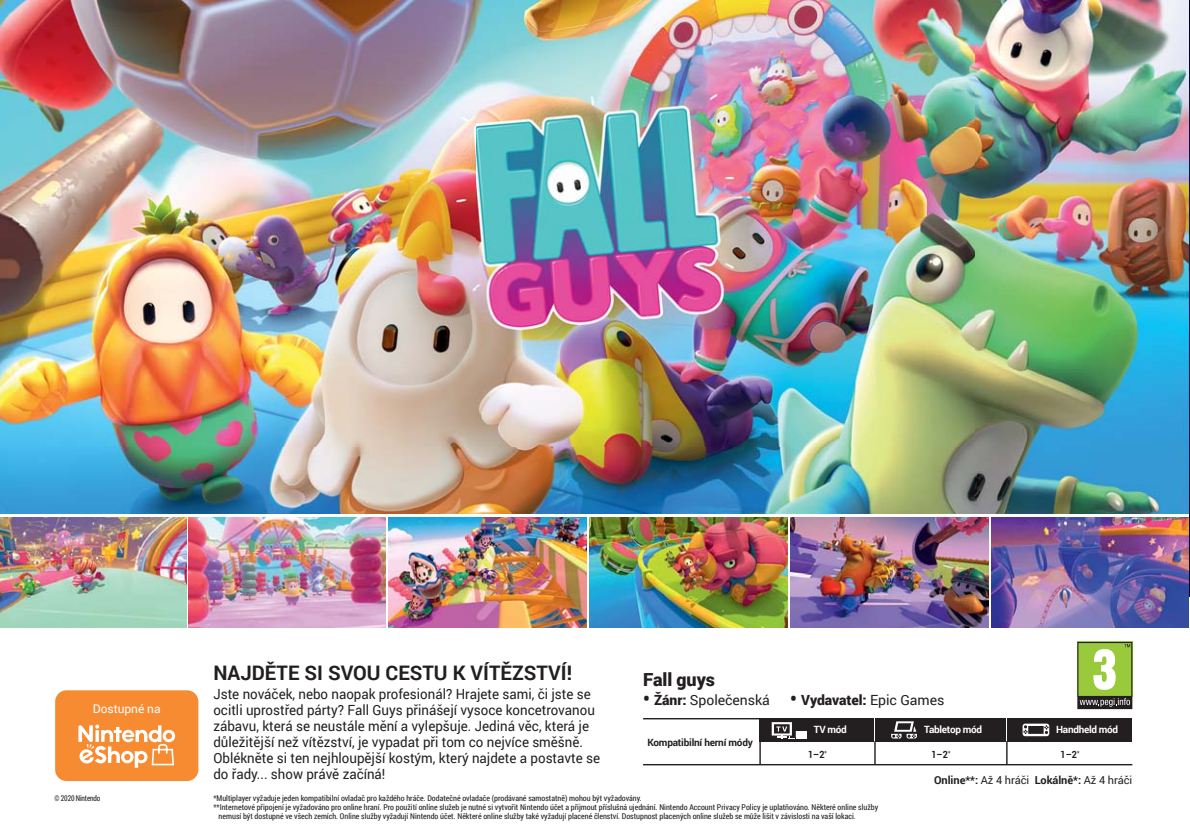
<style>
.page{position:relative;width:1190px;height:837px;background:#fff}
.page>*{position:absolute;margin:0;border:0;box-sizing:border-box;transform-origin:0 0}
.t1{font:700 20px "Roboto";color:#231f20}
.t2{font:900 18px "Roboto";letter-spacing:-.005em;color:#231f20}
.t3{font:14px/16px "Roboto";color:#231f20;scale:.95 1}
.t4{font:14px "Roboto";color:#231f20}
.t5{font:12px "Roboto";letter-spacing:-.005em;color:#fff}
.t6{font:700 11px "Roboto";letter-spacing:-.005em;color:#231f20}
.t7{font:700 10px "Roboto";letter-spacing:-.03em;color:#fff}
.t8{font:700 10px "Roboto";letter-spacing:-.02em;color:#231f20}
.t9{font:700 10px "Roboto";letter-spacing:-.02em;color:#231f20;scale:.9 1}
.t10{font:8px "Roboto Condensed";color:#231f20}
.t11{font:8px "Roboto Condensed";letter-spacing:-.02em;color:#231f20;scale:.9 1}
.s1{font-weight:900;font-size:18px}
.s2{font-weight:900}
.s3{font-weight:400}
</style>
<div class="page">
<img style="left:0;top:0;width:1188px;height:514px">
<img style="left:0;top:517px;width:1188px;height:111px">
<img style="left:589px;top:517px;width:198px;height:110px">
<img style="left:189px;top:517px;width:196px;height:110px">
<img style="left:790px;top:517px;width:198px;height:110px">
<img style="left:388px;top:517px;width:198px;height:110px">
<img style="left:991px;top:517px;width:197px;height:110px">
<svg style="left:1077px;top:641px;width:55px;height:67px;background:#96b35c"></svg>
<img style="left:1189px;top:0;width:1px;height:596px">
<img style="left:0;top:517px;width:186px;height:110px">
<div style="left:55px;top:690px;width:143px;height:90px;background:#f68b32;border-radius:11px"></div>
<svg style="left:78px;top:724px;width:97px;height:43px"></svg>
<div style="left:875px;top:717px;width:131px;height:24px;background:#231f20"></div>
<svg style="left:891px;top:721px;width:25px;height:17px"></svg>
<div style="left:1007px;top:717px;width:125px;height:24px;background:#231f20"></div>
<svg style="left:1022px;top:723px;width:27px;height:12px"></svg>
<div style="left:759px;top:717px;width:115px;height:24px;background:#231f20"></div>
<svg style="left:771px;top:722px;width:35px;height:16px"></svg>
<hr style="left:643px;top:763px;width:489px;height:2px;background:#231f20">
<hr style="left:643px;top:717px;width:119px;height:2px;background:#231f20">
<svg style="left:874px;top:741px;width:1px;height:23px"></svg>
<hr style="left:759px;top:718px;width:1px;height:46px;background:#231f20">
<svg style="left:1006px;top:741px;width:1px;height:23px"></svg>
<h3 class="t5" style="left:93px;top:699px;width:69px">Dostupné na</h3>
<p class="t11" style="left:55px;top:792px;width:52px">© 2020 Nintendo</p>
<h1 class="t1" style="left:213px;top:659px;width:360px">NAJDĚTE SI SVOU CESTU K VÍTĚZSTVÍ!</h1>
<p class="t3" style="left:213px;top:685px;width:408px">Jste nováček, nebo naopak profesionál? Hrajete sami, či jste se ocitli uprostřed párty? Fall Guys přinášejí vysoce koncetrovanou zábavu, která se neustále mění a vylepšuje. Jediná věc, která je důležitější než vítězství, je vypadat při tom co nejvíce směšně.<br>Oblékněte si ten nejhloupější kostým, který najdete a postavte se do řady... show právě začíná!</p>
<h2 class="t2" style="left:643px;top:666px;width:73px">Fall guys</h2>
<h3 class="t4" style="left:643px;top:689px;width:303px"><span class="s1">•</span> <span class="s2">Žánr:</span> Společenská <span class="s1">•</span> <span class="s2">Vydavatel:</span> Epic Games</h3>
<p class="t8" style="left:647px;top:735px;width:107px">Kompatibilní herní módy</p>
<p class="t7" style="left:813px;top:722px;width:35px">TV mód</p>
<p class="t7" style="left:924px;top:722px;width:60px">Tabletop mód</p>
<p class="t7" style="left:1056px;top:722px;width:64px">Handheld mód</p>
<p class="t9" style="left:931px;top:747px;width:22px">1–2<sup>*</sup></p>
<p class="t9" style="left:1060px;top:747px;width:22px">1–2<sup>*</sup></p>
<p class="t9" style="left:808px;top:747px;width:22px">1–2<sup>*</sup></p>
<h3 class="t6" style="left:934px;top:772px;width:200px">Online**: <span class="s3">Až 4 hráči</span> Lokálně*: <span class="s3">Až 4 hráči</span></h3>
<p class="t10" style="left:213px;top:792px;width:430px">*Multiplayer vyžaduje jeden kompatibilní ovladač pro každého hráče. Dodatečné ovladače (prodávané samostatně) mohou být vyžadovány.</p>
<p class="t10" style="left:213px;top:801px;width:666px">**Internetové připojení je vyžadováno pro online hraní. Pro použití online služeb je nutné si vytvořit Nintendo účet a přijmout příslušná ujednání. Nintendo Account Privacy Policy je uplatňováno. Některé online služby</p>
<p class="t10" style="left:219px;top:810px;width:638px">nemusí být dostupné ve všech zemích. Online služby vyžadují Nintendo účet. Některé online služby také vyžadují placené členství. Dostupnost placených online služeb se může lišit v závislosti na vaší lokaci.</p>
</div>
